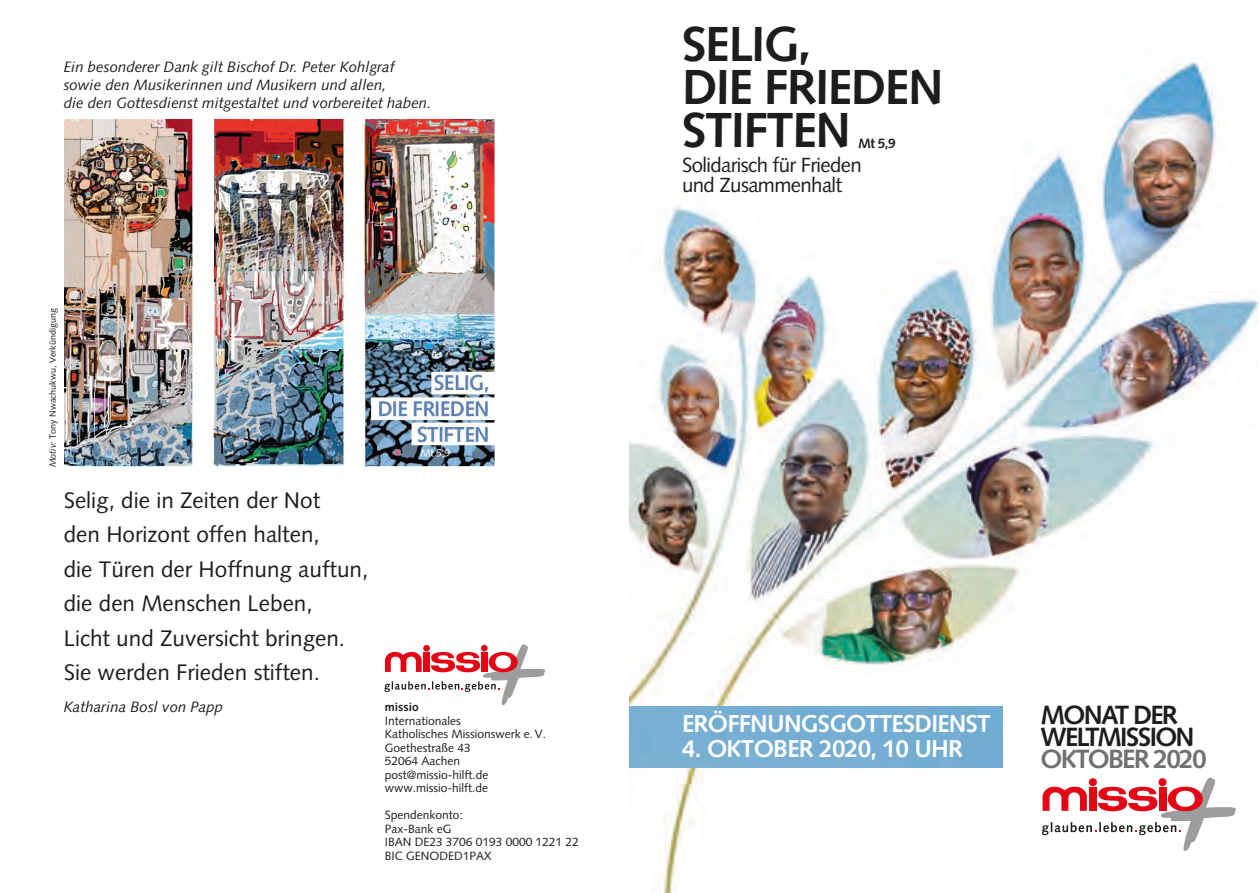
<style>
.page{position:relative;width:1259px;height:893px;background:#fff}
.page>*{position:absolute;margin:0;border:0;box-sizing:border-box;transform-origin:0 0}
.t1{font:700 49.2px/43px "Syntax";letter-spacing:-.03em;color:#1d1d1b}
.t2{font:700 26.4px/22px "Syntax";letter-spacing:-.07em;color:#1d1d1b}
.t3{font:700 26.4px "Syntax";letter-spacing:-.07em;color:#70706f}
.t4{font:700 24.45px "Syntax";letter-spacing:-.03em;color:#fff}
.t5{font:22.5px/34.5px "Syntax";color:#1d1d1b}
.t6{font:20.4px/19.6px "Syntax";letter-spacing:-.03em;color:#1d1d1b}
.t7{font:italic 15px/18px "Syntax";color:#1d1d1b}
.t8{font:700 13.65px "Syntax";color:#1d1d1b}
.t9{font:12px/13.5px "Syntax";color:#1d1d1b}
.t10{font:700 12px "Syntax";color:#1d1d1b}
.t11{font:9px "Syntax";color:#1d1d1b}
.s1{font-style:italic}
</style>
<div class="page">
<img style="left:629px;top:58px;width:630px;height:835px">
<svg style="left:1042px;top:777px;width:193px;height:74px"></svg>
<div style="left:629px;top:707px;width:374px;height:60px;background:#75aed2"></div>
<svg style="left:384px;top:644px;width:161px;height:61px"></svg>
<img style="left:65px;top:119px;width:430px;height:347px">
<p class="t7" style="left:64px;top:58px;width:369px">Ein besonderer Dank gilt Bischof Dr. Peter Kohlgraf sowie den Musikerinnen und Musikern und allen,<br>die den Gottesdienst mitgestaltet und vorbereitet haben.</p>
<p class="t11" style="left:47px;top:467px;width:160px;rotate:-90deg"><span class="s1">Motiv:</span> Tony Nwachukwu, Verkündigung</p>
<h3 class="t5" style="left:64px;top:483px;width:306px">Selig, die in Zeiten der Not<br>den Horizont offen halten,<br>die Türen der Hoffnung auftun, die den Menschen Leben,<br>Licht und Zuversicht bringen.<br>Sie werden Frieden stiften.</h3>
<p class="t7" style="left:64px;top:698px;width:161px">Katharina Bosl von Papp</p>
<p class="t10" style="left:385px;top:700px;width:35px">missio</p>
<p class="t9" style="left:385px;top:714px;width:163px">Internationales<br>Katholisches Missionswerk e. V.<br>Goethestraße 43<br>52064 Aachen post@missio-hilft.de www.missio-hilft.de</p>
<p class="t9" style="left:385px;top:809px;width:195px">Spendenkonto:<br>Pax-Bank eG<br>IBAN DE23 3706 0193 0000 1221 22<br>BIC GENODED1PAX</p>
<h1 class="t1" style="left:682px;top:23px;width:263px">SELIG,<br>DIE FRIEDEN<br>STIFTEN</h1>
<p class="t8" style="left:858px;top:135px;width:39px">Mt 5,9</p>
<h3 class="t6" style="left:682px;top:155px;width:181px">Solidarisch für Frieden und Zusammenhalt</h3>
<h3 class="t4" style="left:682px;top:710px;width:310px">ERÖFFNUNGSGOTTESDIENST</h3>
<h3 class="t4" style="left:682px;top:734px;width:282px">4. OKTOBER 2020, 10 UHR</h3>
<h2 class="t2" style="left:1040px;top:704px;width:156px">MONAT DER<br>WELTMISSION</h2>
<h2 class="t3" style="left:1040px;top:744px;width:168px">OKTOBER 2020</h2>
</div>
